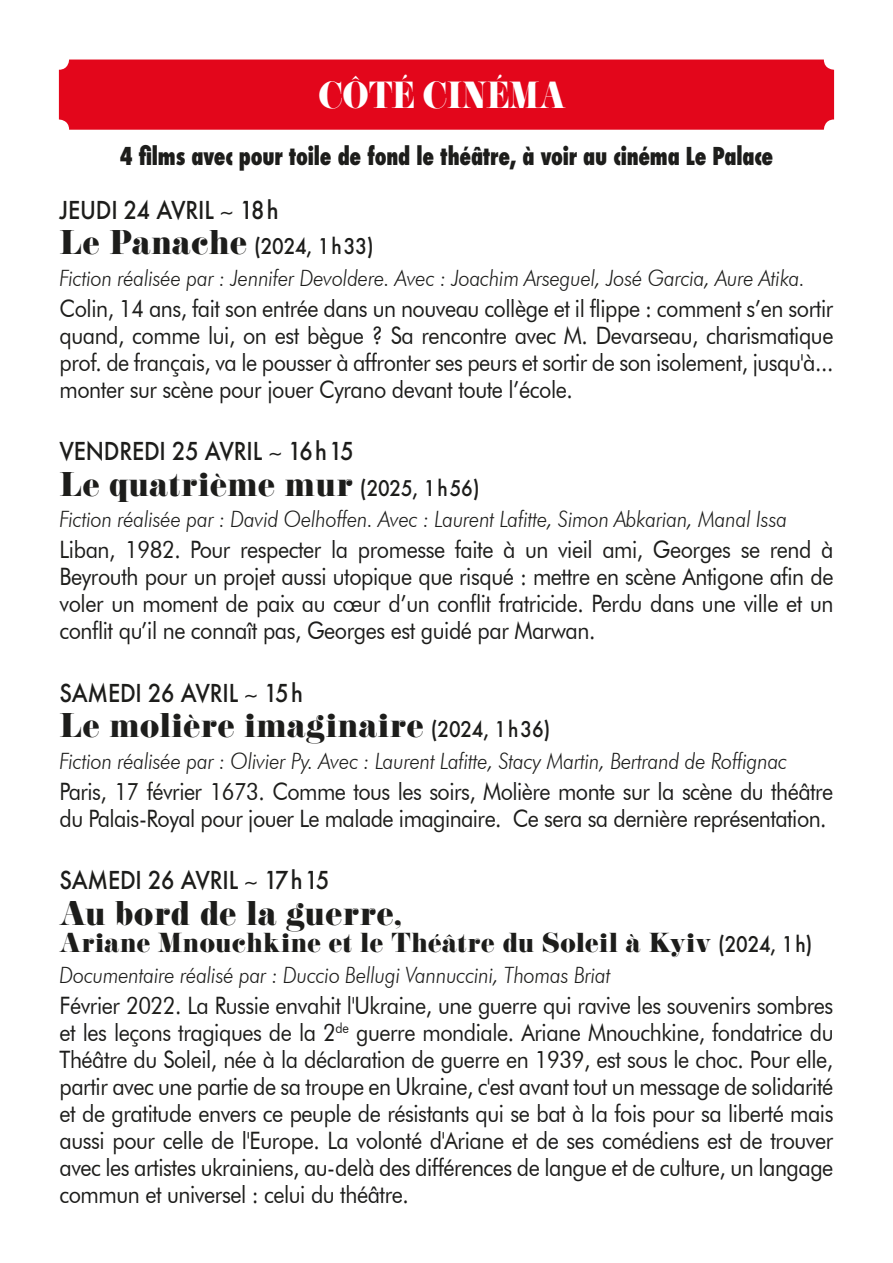
<style>
.page{position:relative;width:893px;height:1263px;background:#fff}
.page>*{position:absolute;margin:0;border:0;box-sizing:border-box;transform-origin:0 0}
.t1{font:33px "Eloquent JF Pro";letter-spacing:-.01em;color:#fff;scale:.9 1}
.t2{font:30px "Eloquent JF Pro";letter-spacing:.025em;color:#1d1d1b}
.t3{font:24px/27px "Futura BT";letter-spacing:-.02em;color:#1d1d1b;text-align:justify;scale:.9 1}
.t4{font:500 24px "Futura";letter-spacing:-.01em;color:#1d1d1b;scale:.9 1}
.t5{font:800 condensed 24px "Futura";letter-spacing:-.01em;color:#1d1d1b;scale:.9 1}
.t6{font:24px "Eloquent JF Pro";letter-spacing:.025em;color:#1d1d1b}
.t7{font:italic 300 22.5px "Futura BT";letter-spacing:-.01em;color:#1d1d1b;scale:.9 1}
.t8{font:500 21px "Futura";letter-spacing:-.01em;color:#1d1d1b;scale:.9 1}
.s1{font-family:"Eloquent JF Pro";font-weight:400;font-size:30px}
.s2{font-family:"Futura";font-weight:500;font-size:21px}
.s3{font-size:24px}
</style>
<div class="page">
<div style="left:59px;top:60px;width:775px;height:70px;background:#e3061b;border-radius:10px"></div>
<p class="t1" style="left:319px;top:77px;width:276px">CÔTÉ CINÉMA</p>
<p class="t5" style="left:120px;top:140px;width:728px">4 films avec pour toile de fond le théâtre, à voir au cinéma Le Palace</p>
<p class="t4" style="left:60px;top:193px;width:245px">JEUDI 24 AVRIL ∼ 18h</p>
<p class="t8" style="left:60px;top:232px;width:351px"><span class="s1">Le Panache</span> (2024, 1h33)</p>
<p class="t7" style="left:60px;top:264px;width:830px">Fiction réalisée par : Jennifer Devoldere. Avec : Joachim Arseguel, José Garcia, Aure Atika.</p>
<p class="t3" style="left:60px;top:295px;width:861px">Colin, 14 ans, fait son entrée dans un nouveau collège et il flippe : comment s’en sortir quand, comme lui, on est bègue ? Sa rencontre avec M. Devarseau, charismatique prof. de français, va le pousser à affronter ses peurs et sortir de son isolement, jusqu'à... monter sur scène pour jouer Cyrano devant toute l’école.</p>
<p class="t4" style="left:60px;top:435px;width:328px">VENDREDI 25 AVRIL ∼ 16h15</p>
<p class="t2" style="left:60px;top:468px;width:422px">Le quatrième mur <span class="s2">(2025, 1h56)</span></p>
<p class="t7" style="left:60px;top:505px;width:810px">Fiction réalisée par : David Oelhoffen. Avec : Laurent Lafitte, Simon Abkarian, Manal Issa</p>
<p class="t3" style="left:60px;top:536px;width:861px">Liban, 1982. Pour respecter la promesse faite à un vieil ami, Georges se rend à Beyrouth pour un projet aussi utopique que risqué : mettre en scène Antigone afin de voler un moment de paix au cœur d’un conflit fratricide. Perdu dans une ville et un conflit qu’il ne connaît pas, Georges est guidé par Marwan.</p>
<p class="t4" style="left:60px;top:676px;width:272px">SAMEDI 26 AVRIL ∼ 15h</p>
<p class="t2" style="left:60px;top:709px;width:492px">Le molière imaginaire <span class="s2">(2024, 1h36)</span></p>
<p class="t7" style="left:60px;top:747px;width:810px">Fiction réalisée par : Olivier Py. Avec : Laurent Lafitte, Stacy Martin, Bertrand de Roffignac</p>
<p class="t3" style="left:60px;top:778px;width:861px">Paris, 17 février 1673. Comme tous les soirs, Molière monte sur la scène du théâtre du Palais-Royal pour jouer Le malade imaginaire. Ce sera sa dernière représentation.</p>
<p class="t4" style="left:60px;top:864px;width:302px">SAMEDI 26 AVRIL ∼ 17h15</p>
<p class="t2" style="left:60px;top:897px;width:343px">Au bord de la guerre<span class="s3">,</span></p>
<p class="t6" style="left:60px;top:929px;width:754px">Ariane Mnouchkine et le Théâtre du Soleil à Kyiv <span class="s2">(2024, 1h)</span></p>
<p class="t7" style="left:60px;top:961px;width:614px">Documentaire réalisé par : Duccio Bellugi Vannuccini, Thomas Briat</p>
<p class="t3" style="left:60px;top:992px;width:861px">Février 2022. La Russie envahit l'Ukraine, une guerre qui ravive les souvenirs sombres et les leçons tragiques de la 2<sup>de</sup> guerre mondiale. Ariane Mnouchkine, fondatrice du Théâtre du Soleil, née à la déclaration de guerre en 1939, est sous le choc. Pour elle, partir avec une partie de sa troupe en Ukraine, c'est avant tout un message de solidarité et de gratitude envers ce peuple de résistants qui se bat à la fois pour sa liberté mais aussi pour celle de l'Europe. La volonté d'Ariane et de ses comédiens est de trouver avec les artistes ukrainiens, au-delà des différences de langue et de culture, un langage commun et universel : celui du théâtre.</p>
</div>
